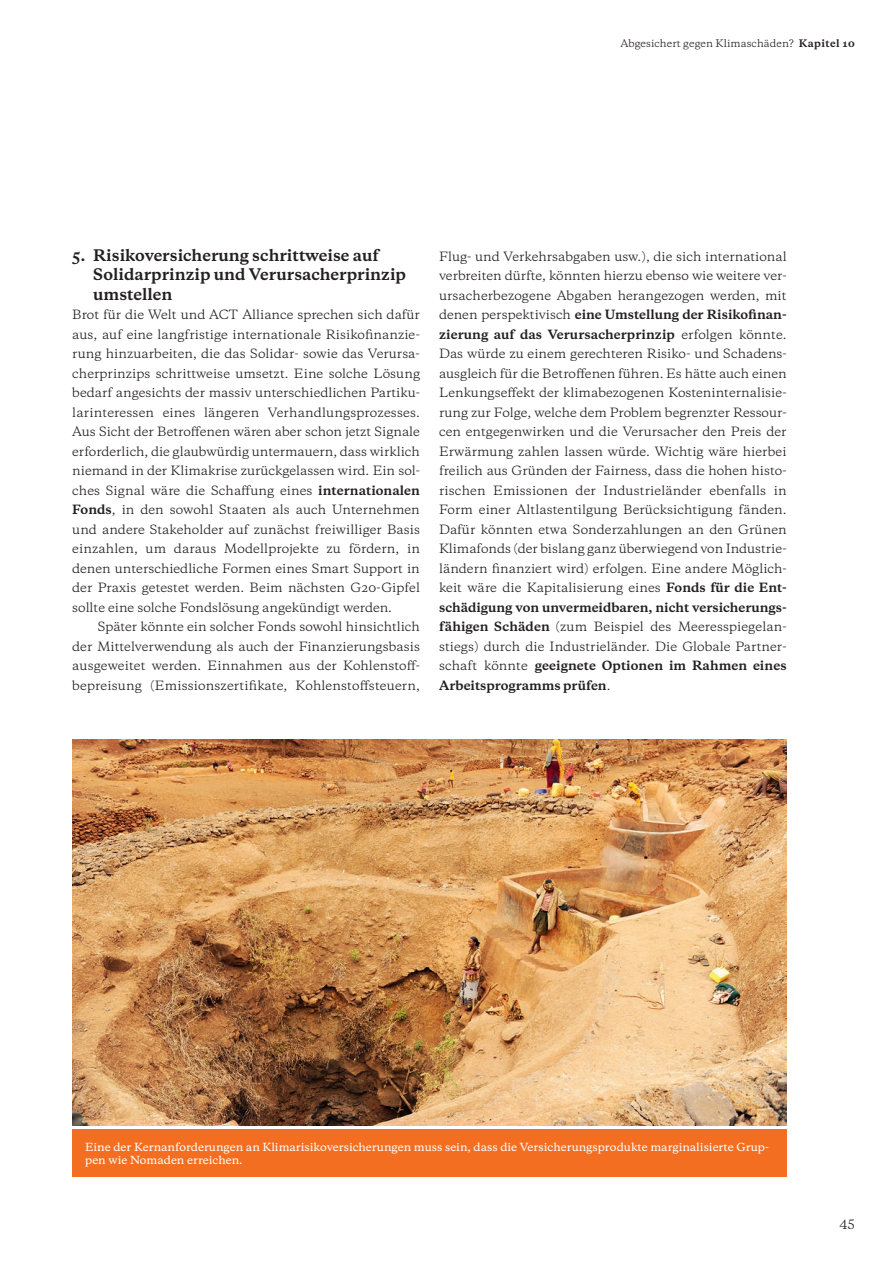
<style>
.page{position:relative;width:893px;height:1263px;background:#fff}
.page>*{position:absolute;margin:0;border:0;box-sizing:border-box;transform-origin:0 0}
.t1{font:700 15px/19.5px "Galaxie Copernicus";color:#231f20}
.t2{font:12px/19.5px "Galaxie Copernicus";letter-spacing:.005em;color:#231f20;text-align:justify}
.t3{font:500 10.5px/13.5px "Galaxie Copernicus";color:#fff}
.t4{font:9.75px "Galaxie Copernicus";letter-spacing:.01em;color:#231f20}
.s1{font-weight:700}
</style>
<div class="page">
<img style="left:72px;top:739px;width:715px;height:386px">
<div style="left:72px;top:1129px;width:715px;height:48px;background:#f36e21"></div>
<p class="t4" style="left:620px;top:36px;width:236px">Abgesichert gegen Klimaschäden? <span class="s1">Kapitel 10</span></p>
<p class="t1" style="left:93px;top:245px;width:314px;text-indent:-21px">5. Risikoversicherung schrittweise auf<br>Solidarprinzip und Verursacherprinzip umstellen</p>
<p class="t2" style="left:72px;top:305px;width:349px">Brot für die Welt und ACT Alliance sprechen sich dafür aus, auf eine langfristige internationale Risikofinanzie&shy;rung hinzuarbeiten, die das Solidar- sowie das Verursa&shy;cherprinzips schrittweise umsetzt. Eine solche Lösung bedarf angesichts der massiv unterschiedlichen Partiku&shy;larinteressen eines längeren Verhandlungsprozesses.<br>Aus Sicht der Betroffenen wären aber schon jetzt Signale erforderlich, die glaubwürdig untermauern, dass wirklich niemand in der Klimakrise zurückgelassen wird. Ein sol&shy;ches Signal wäre die Schaffung eines <span class="s1">internationalen Fonds</span>, in den sowohl Staaten als auch Unternehmen und andere Stakeholder auf zunächst freiwilliger Basis einzahlen, um daraus Modellprojekte zu fördern, in denen unterschiedliche Formen eines Smart Support in der Praxis getestet werden. Beim nächsten G20-Gipfel sollte eine solche Fondslösung angekündigt werden.</p>
<p class="t2" style="left:72px;top:617px;width:349px;text-indent:26px">Später könnte ein solcher Fonds sowohl hinsichtlich der Mittelverwendung als auch der Finanzierungsbasis ausgeweitet werden. Einnahmen aus der Kohlenstoff&shy;bepreisung (Emissionszertifikate, Kohlenstoffsteuern,</p>
<p class="t2" style="left:439px;top:246px;width:349px">Flug- und Verkehrsabgaben usw.), die sich international verbreiten dürfte, könnten hierzu ebenso wie weitere ver&shy;ursacherbezogene Abgaben herangezogen werden, mit denen perspektivisch <span class="s1">eine Umstellung der Risikofinan&shy;zierung auf das Verursacherprinzip</span> erfolgen könnte.<br>Das würde zu einem gerechteren Risiko- und Schadens&shy;ausgleich für die Betroffenen führen. Es hätte auch einen Lenkungseffekt der klimabezogenen Kosteninternalisie&shy;rung zur Folge, welche dem Problem begrenzter Ressour&shy;cen entgegenwirken und die Verursacher den Preis der Erwärmung zahlen lassen würde. Wichtig wäre hierbei freilich aus Gründen der Fairness, dass die hohen histo&shy;rischen Emissionen der Industrieländer ebenfalls in Form einer Altlastentilgung Berücksichtigung fänden.<br>Dafür könnten etwa Sonderzahlungen an den Grünen Klimafonds (der bislang ganz überwiegend von Industrie&shy;ländern finanziert wird) erfolgen. Eine andere Möglich&shy;keit wäre die Kapitalisierung eines <span class="s1">Fonds für die Ent&shy;schädigung von unvermeidbaren, nicht versicherungs&shy;fähigen Schäden</span> (zum Beispiel des Meeresspiegelan&shy;stiegs) durch die Industrieländer. Die Globale Partner&shy;schaft könnte <span class="s1">geeignete Optionen im Rahmen eines Arbeitsprogramms prüfen</span>.</p>
<p class="t3" style="left:85px;top:1140px;width:685px">Eine der Kernanforderungen an Klimarisikoversicherungen muss sein, dass die Versicherungsprodukte marginalisierte Grup&shy;pen wie Nomaden erreichen.</p>
<p class="t2" style="left:839px;top:1214px;width:17px">45</p>
</div>
